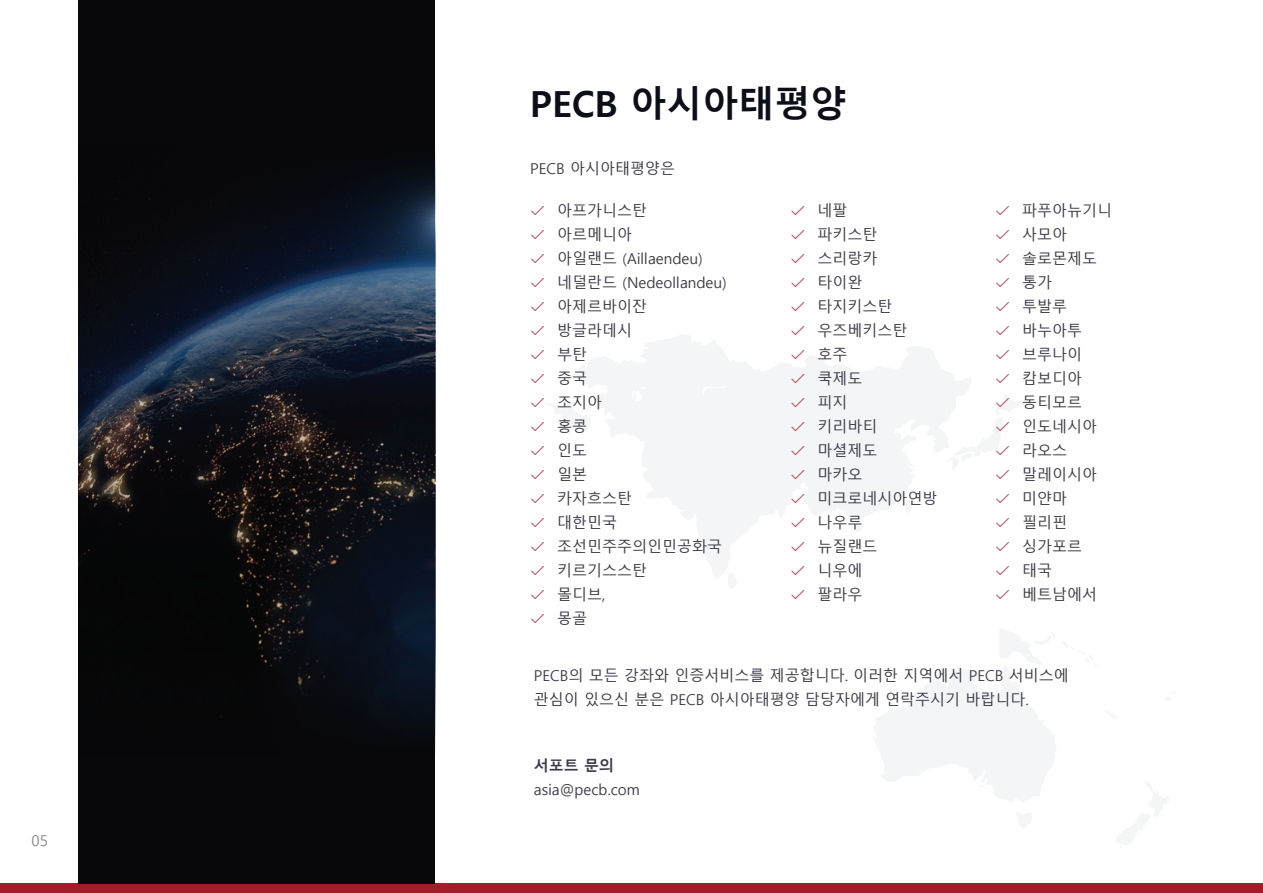
<style>
.page{position:relative;width:1263px;height:893px;background:#fff}
.page>*{position:absolute;margin:0;border:0;box-sizing:border-box;transform-origin:0 0}
.t1{font:700 36px "Malgun Gothic";color:#0c0f17}
.t2{font:15px/24px "Malgun Gothic";color:#3b3a47}
.t3{font:700 15px "Malgun Gothic";color:#3b3a47}
.t4{font:15px "Malgun Gothic";color:#86858d}
.s1{font-family:"la solid 900";color:#b44a53}
</style>
<div class="page">
<div style="left:0;top:884px;width:1263px;height:9px;background:#a21d2a"></div>
<svg style="left:972px;top:394px;width:50px;height:62px"></svg>
<svg style="left:905px;top:346px;width:67px;height:167px"></svg>
<svg style="left:548px;top:334px;width:357px;height:254px"></svg>
<svg style="left:873px;top:629px;width:223px;height:199px"></svg>
<svg style="left:1116px;top:781px;width:53px;height:67px"></svg>
<svg style="left:1166px;top:692px;width:9px;height:8px"></svg>
<svg style="left:1106px;top:711px;width:11px;height:8px"></svg>
<div style="left:78px;top:0;width:357px;height:884px;background:#08080a"></div>
<img style="left:78px;top:169px;width:357px;height:557px">
<p class="t4" style="left:31px;top:832px;width:18px">05</p>
<h1 class="t1" style="left:530px;top:83px;width:318px">PECB 아시아태평양</h1>
<p class="t2" style="left:530px;top:157px;width:146px">PECB 아시아태평양은</p>
<p class="t2" style="left:530px;top:199px;width:198px"><span class="s1">â</span> 아프가니스탄<br><span class="s1">â</span> 아르메니아<br><span class="s1">â</span> 아일랜드 (Aillaendeu)<br><span class="s1">â</span> 네덜란드 (Nedeollandeu) <span class="s1">â</span> 아제르바이잔<br><span class="s1">â</span> 방글라데시<br><span class="s1">â</span> 부탄<br><span class="s1">â</span> 중국<br><span class="s1">â</span> 조지아<br><span class="s1">â</span> 홍콩<br><span class="s1">â</span> 인도<br><span class="s1">â</span> 일본<br><span class="s1">â</span> 카자흐스탄<br><span class="s1">â</span> 대한민국<br><span class="s1">â</span> 조선민주주의인민공화국 <span class="s1">â</span> 키르기스스탄<br><span class="s1">â</span> 몰디브,<br><span class="s1">â</span> 몽골</p>
<p class="t2" style="left:790px;top:199px;width:148px"><span class="s1">â</span> 네팔<br><span class="s1">â</span> 파키스탄<br><span class="s1">â</span> 스리랑카<br><span class="s1">â</span> 타이완<br><span class="s1">â</span> 타지키스탄<br><span class="s1">â</span> 우즈베키스탄<br><span class="s1">â</span> 호주<br><span class="s1">â</span> 쿡제도<br><span class="s1">â</span> 피지<br><span class="s1">â</span> 키리바티<br><span class="s1">â</span> 마셜제도<br><span class="s1">â</span> 마카오<br><span class="s1">â</span> 미크로네시아연방 <span class="s1">â</span> 나우루<br><span class="s1">â</span> 뉴질랜드<br><span class="s1">â</span> 니우에<br><span class="s1">â</span> 팔라우</p>
<p class="t2" style="left:995px;top:199px;width:118px"><span class="s1">â</span> 파푸아뉴기니 <span class="s1">â</span> 사모아<br><span class="s1">â</span> 솔로몬제도 <span class="s1">â</span> 통가<br><span class="s1">â</span> 투발루<br><span class="s1">â</span> 바누아투<br><span class="s1">â</span> 브루나이<br><span class="s1">â</span> 캄보디아<br><span class="s1">â</span> 동티모르<br><span class="s1">â</span> 인도네시아 <span class="s1">â</span> 라오스<br><span class="s1">â</span> 말레이시아 <span class="s1">â</span> 미얀마<br><span class="s1">â</span> 필리핀<br><span class="s1">â</span> 싱가포르<br><span class="s1">â</span> 태국<br><span class="s1">â</span> 베트남에서</p>
<p class="t2" style="left:534px;top:664px;width:536px">PECB의 모든 강좌와 인증서비스를 제공합니다. 이러한 지역에서 PECB 서비스에 관심이 있으신 분은 PECB 아시아태평양 담당자에게 연락주시기 바랍니다.</p>
<p class="t3" style="left:534px;top:756px;width:82px">서포트 문의</p>
<p class="t2" style="left:534px;top:777px;width:108px">asia@pecb.com</p>
</div>
